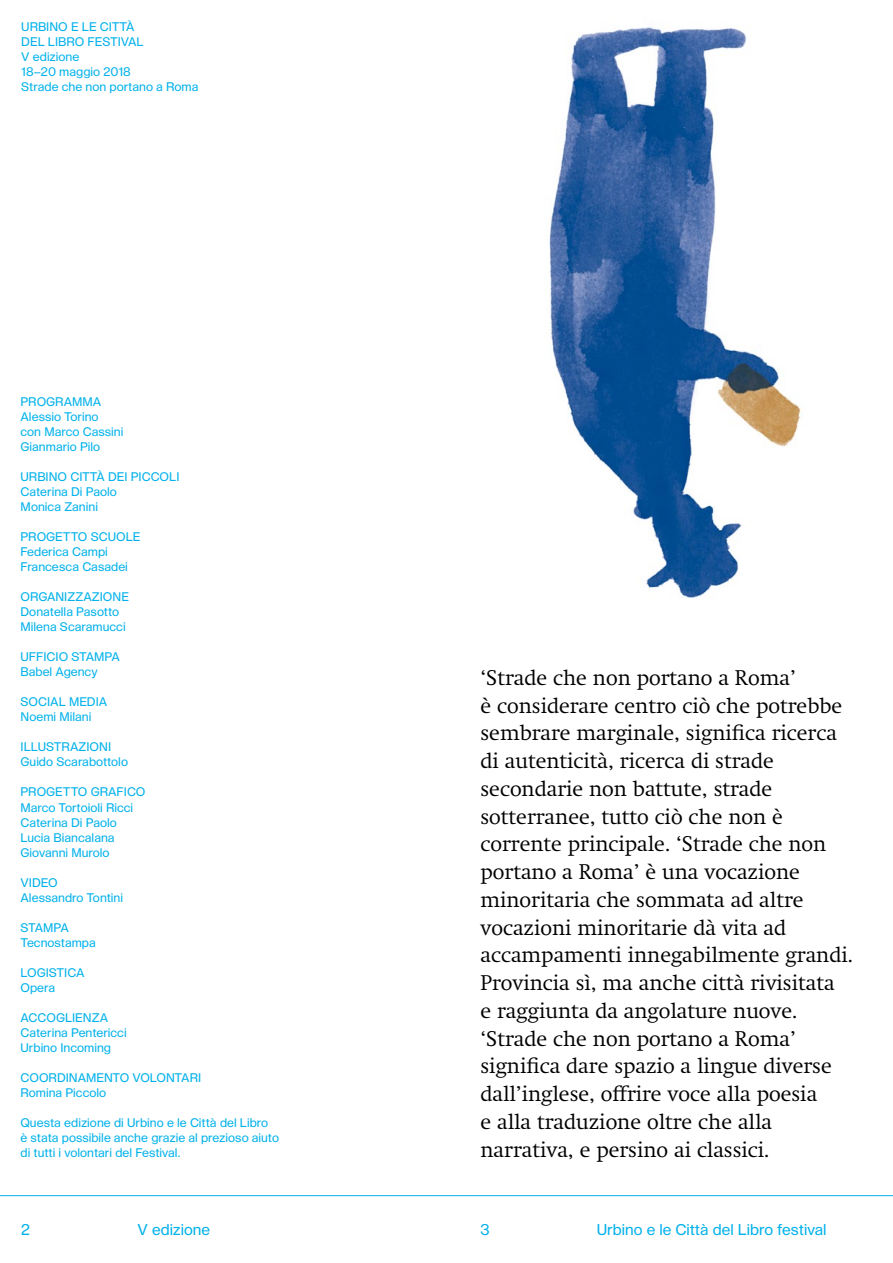
<style>
.page{position:relative;width:893px;height:1263px;background:#fff}
.page>*{position:absolute;margin:0;border:0;box-sizing:border-box;transform-origin:0 0}
.t1{font:300 21px/27.8px "Swift";color:#000}
.t2{font:15px "GM Grotesque";color:#00b1eb}
.t3{font:12px/15px "GM Grotesque";color:#00b1eb}
</style>
<div class="page">
<hr style="left:0;top:1195px;width:893px;height:1px;background:#00b1eb">
<img style="left:549px;top:27px;width:252px;height:571px">
<p class="t3" style="left:21px;top:18px;width:179px">URBINO E LE CITTÀ<br>DEL LIBRO FESTIVAL<br>V edizione<br>18–20 maggio 2018<br>Strade che non portano a Roma</p>
<p class="t3" style="left:21px;top:394px;width:104px">PROGRAMMA<br>Alessio Torino<br>con Marco Cassini<br>Gianmario Pilo</p>
<p class="t3" style="left:21px;top:469px;width:160px">URBINO CITTÀ DEI PICCOLI<br>Caterina Di Paolo<br>Monica Zanini</p>
<p class="t3" style="left:21px;top:529px;width:121px">PROGETTO SCUOLE<br>Federica Campi<br>Francesca Casadei</p>
<p class="t3" style="left:21px;top:589px;width:110px">ORGANIZZAZIONE<br>Donatella Pasotto<br>Milena Scaramucci</p>
<p class="t3" style="left:21px;top:649px;width:101px">UFFICIO STAMPA<br>Babel Agency</p>
<p class="t3" style="left:21px;top:694px;width:88px">SOCIAL MEDIA<br>Noemi Milani</p>
<p class="t3" style="left:21px;top:739px;width:109px">ILLUSTRAZIONI<br>Guido Scarabottolo</p>
<p class="t3" style="left:21px;top:784px;width:126px">PROGETTO GRAFICO<br>Marco Tortoioli Ricci<br>Caterina Di Paolo<br>Lucia Biancalana<br>Giovanni Murolo</p>
<p class="t3" style="left:21px;top:874px;width:104px">VIDEO<br>Alessandro Tontini</p>
<p class="t3" style="left:21px;top:919px;width:77px">STAMPA<br>Tecnostampa</p>
<p class="t3" style="left:21px;top:964px;width:66px">LOGISTICA<br>Opera</p>
<p class="t3" style="left:21px;top:1009px;width:108px">ACCOGLIENZA<br>Caterina Pentericci<br>Urbino Incoming</p>
<p class="t3" style="left:21px;top:1069px;width:182px">COORDINAMENTO VOLONTARI<br>Romina Piccolo</p>
<p class="t3" style="left:21px;top:1114px;width:260px">Questa edizione di Urbino e le Città del Libro<br>è stata possibile anche grazie al prezioso aiuto di tutti i volontari del Festival.</p>
<p class="t1" style="left:480px;top:664px;width:374px">‘Strade che non portano a Roma’<br>è considerare centro ciò che potrebbe sembrare marginale, significa ricerca di autenticità, ricerca di strade secondarie non battute, strade sotterranee, tutto ciò che non è corrente principale. ‘Strade che non portano a Roma’ è una vocazione minoritaria che sommata ad altre vocazioni minoritarie dà vita ad accampamenti innegabilmente grandi.<br>Provincia sì, ma anche città rivisitata<br>e raggiunta da angolature nuove. ‘Strade che non portano a Roma’ significa dare spazio a lingue diverse dall’inglese, offrire voce alla poesia<br>e alla traduzione oltre che alla narrativa, e persino ai classici.</p>
<p class="t2" style="left:21px;top:1219px;width:10px">2</p>
<p class="t2" style="left:480px;top:1219px;width:11px">3</p>
<p class="t2" style="left:597px;top:1219px;width:231px">Urbino e le Città del Libro festival</p>
<p class="t2" style="left:137px;top:1219px;width:74px">V edizione</p>
</div>
